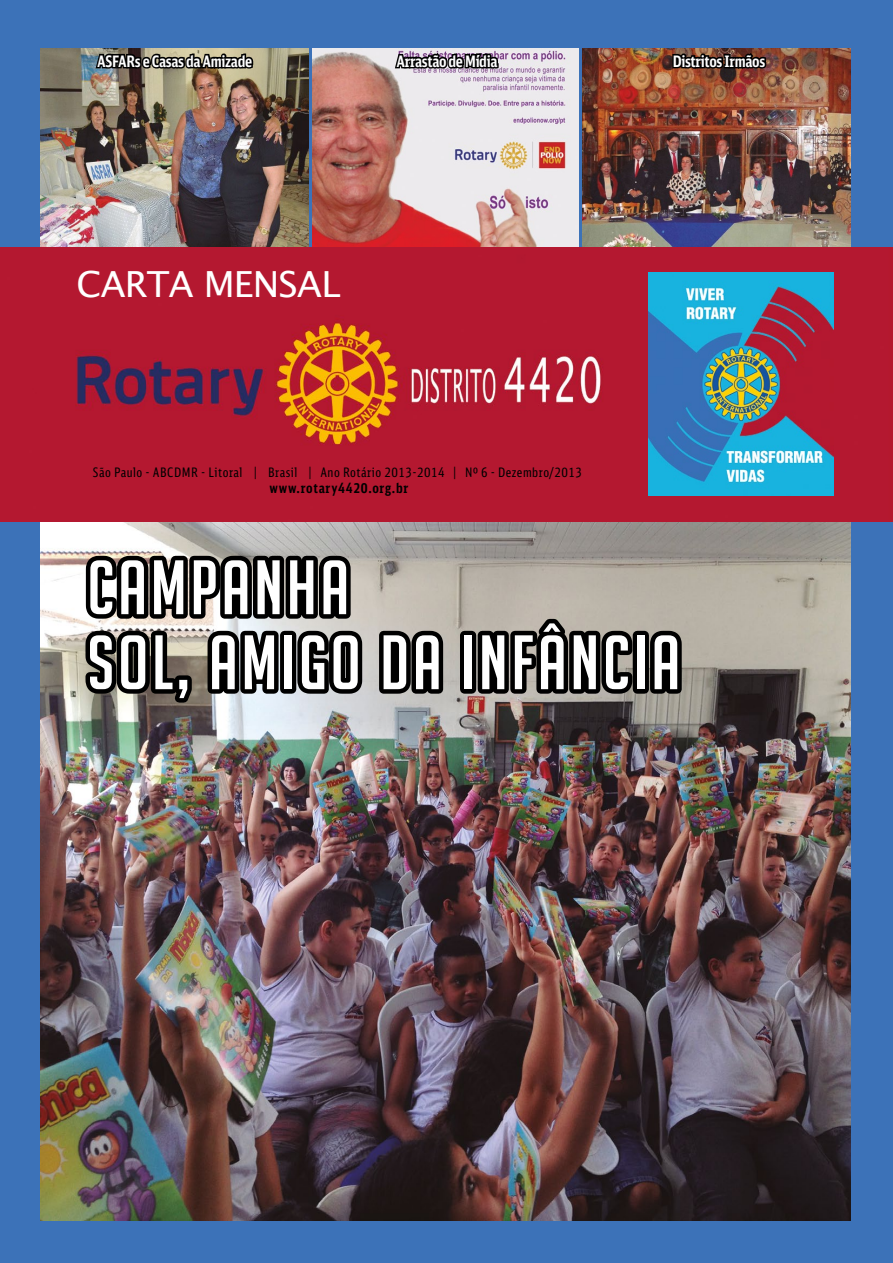
<style>
.page{position:relative;width:893px;height:1263px;background:#3c72b8}
.page>*{position:absolute;margin:0;border:0;box-sizing:border-box;transform-origin:0 0}
.t1{font:75px/75px "Big Noodle Titling";letter-spacing:.05em;color:#fff}
.t2{font:36px "Lucida Sans Unicode";letter-spacing:-.02em;color:#fff}
.t3{font:700 15.75px "DB Sans Comp";letter-spacing:-.02em;color:#fff}
.t4{font:700 13.8px "DB Sans Comp";letter-spacing:.05em;color:#000}
.t5{font:13.05px "DB Sans Comp";letter-spacing:.04em;color:#000}
</style>
<div class="page">
<img style="left:40px;top:48px;width:810px;height:200px">
<img style="left:40px;top:522px;width:810px;height:699px">
<hr style="left:309px;top:45px;width:3px;height:236px;background:#3c72b8">
<hr style="left:579px;top:45px;width:3px;height:236px;background:#3c72b8">
<img style="left:0;top:248px;width:893px;height:274px">
<img style="left:648px;top:273px;width:185px;height:222px">
<svg style="left:94px;top:48px;width:161px;height:23px;background:#555143"></svg>
<svg style="left:393px;top:48px;width:108px;height:26px;background:#766e77"></svg>
<svg style="left:671px;top:51px;width:97px;height:19px;background:#301b14"></svg>
<svg style="left:81px;top:483px;width:286px;height:228px;background:#6c5052"></svg>
<svg style="left:375px;top:626px;width:73px;height:72px;background:#363533"></svg>
<div style="left:460px;top:631px;width:16px;height:63px;border:9px solid #000"></div>
<svg style="left:473px;top:595px;width:164px;height:128px;background:#58534f"></svg>
<div style="left:633px;top:631px;width:16px;height:63px;border:9px solid #000"></div>
<svg style="left:646px;top:626px;width:40px;height:72px;background:#302e2b"></svg>
<p class="t3" style="left:97px;top:51px;width:157px">ASFARs e Casas da Amizade</p>
<p class="t3" style="left:396px;top:51px;width:103px">Arrastão de Mídia</p>
<p class="t3" style="left:673px;top:51px;width:94px">Distritos Irmãos</p>
<h2 class="t2" style="left:76px;top:255px;width:266px">CARTA MENSAL</h2>
<p class="t5" style="left:93px;top:464px;width:491px">São Paulo - ABCDMR - Litoral | Brasil | Ano Rotário 2013-2014 | Nº 6 - Dezembro/2013</p>
<p class="t4" style="left:269px;top:480px;width:141px">www.rotary4420.org.br</p>
<h1 class="t1" style="left:87px;top:550px;width:594px">CAMPANHA<br>SOL, AMIGO DA INFÂNCIA</h1>
</div>
